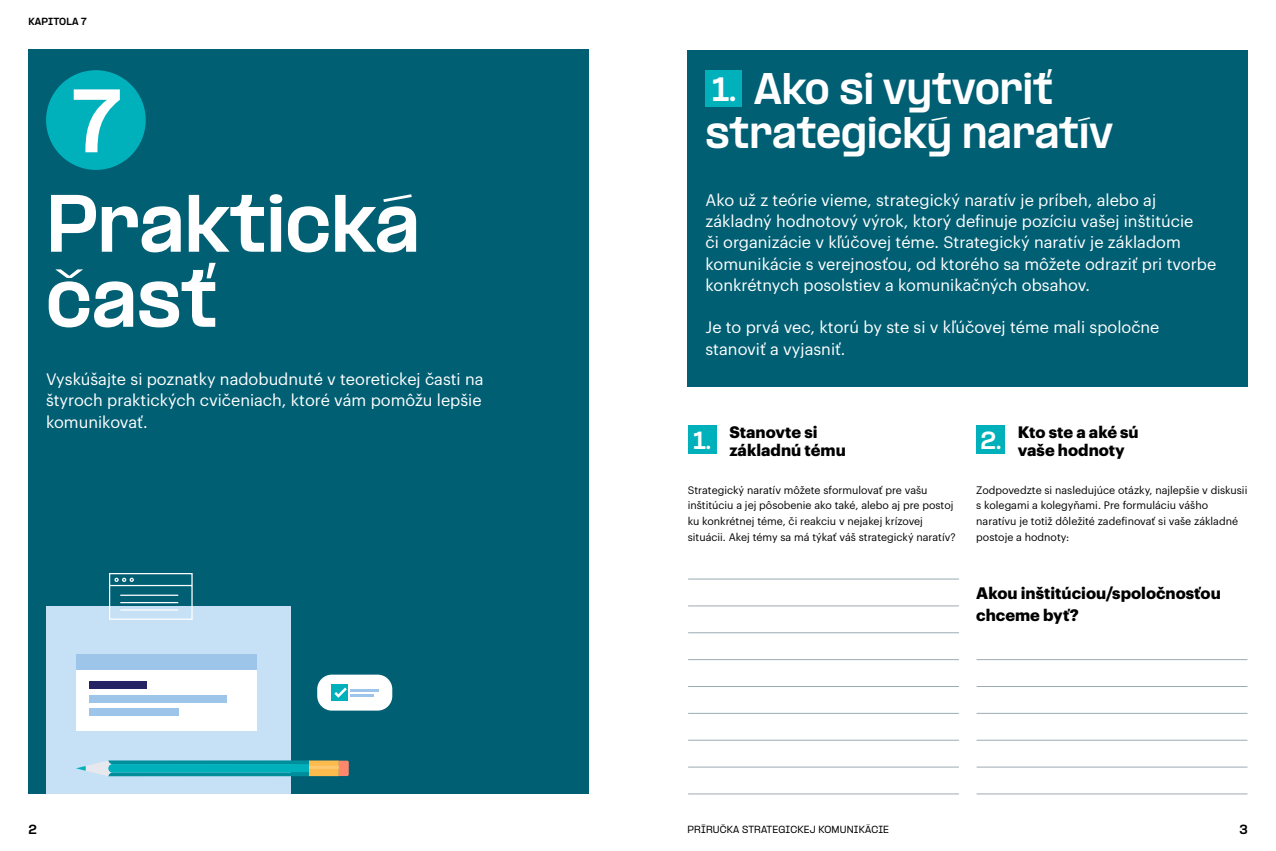
<style>
.page{position:relative;width:1276px;height:851px;background:#fff}
.page>*{position:absolute;margin:0;border:0;box-sizing:border-box;transform-origin:0 0}
.t1{font:800 76.12px "PP Formula";color:#fff}
.t2{font:800 68.75px/75px "PP Formula";color:#fff}
.t3{font:800 37.5px/43.8px "PP Formula";color:#fff;text-align:center}
.t4{font:800 28.62px "PP Formula";color:#fff}
.t5{font:800 21px "PP Formula";color:#fff}
.t6{font:16.25px/21.2px "Graphik";color:#fff}
.t7{font:700 16.25px/17.5px "Graphik";color:#000}
.t8{font:800 11.25px "PP Formula";color:#000}
.t9{font:10.62px/15.6px "Graphik";color:#000}
.t10{font:500 8.75px "PP Formula";letter-spacing:.02em;color:#000}
.t11{font:800 8.75px "PP Formula";letter-spacing:.02em;color:#000}
</style>
<div class="page">
<div style="left:28px;top:50px;width:560px;height:744px;background:#005f73"></div>
<div style="left:46px;top:70px;width:100px;height:100px;background:#00b1bb;border-radius:50%"></div>
<div style="left:688px;top:50px;width:559px;height:336px;background:#005f73"></div>
<div style="left:705px;top:70px;width:37px;height:37px;background:#00b1bb"></div>
<div style="left:46px;top:606px;width:244px;height:188px;background:#c6e0f5"></div>
<div style="left:76px;top:654px;width:180px;height:76px;background:#fff"></div>
<div style="left:76px;top:654px;width:180px;height:15px;background:#9dc5e9"></div>
<div style="left:89px;top:695px;width:138px;height:7px;background:#9dc5e9"></div>
<div style="left:89px;top:708px;width:89px;height:7px;background:#9dc5e9"></div>
<div style="left:89px;top:681px;width:57px;height:7px;background:#242465"></div>
<svg style="left:339px;top:760px;width:10px;height:15px"></svg>
<div style="left:309px;top:760px;width:30px;height:16px;background:#fdba4d"></div>
<hr style="left:309px;top:765px;width:30px;height:3px;background:#fec870">
<svg style="left:76px;top:760px;width:233px;height:16px;background:#24acb8"></svg>
<div style="left:317px;top:674px;width:75px;height:36px;background:#fff;border-radius:15px"></div>
<hr style="left:350px;top:689px;width:29px;height:3px;background:#9dc5e9">
<hr style="left:350px;top:694px;width:24px;height:3px;background:#9dc5e9">
<div style="left:331px;top:684px;width:17px;height:17px;background:#00b1bb"></div>
<svg style="left:334px;top:687px;width:13px;height:10px"></svg>
<svg style="left:109px;top:573px;width:84px;height:47px"></svg>
<hr style="left:688px;top:578px;width:270px;height:1px;background:#9caab3">
<hr style="left:977px;top:659px;width:270px;height:1px;background:#9caab3">
<hr style="left:688px;top:605px;width:270px;height:1px;background:#9caab3">
<hr style="left:977px;top:686px;width:270px;height:1px;background:#9caab3">
<hr style="left:977px;top:713px;width:270px;height:1px;background:#9caab3">
<hr style="left:977px;top:739px;width:270px;height:1px;background:#9caab3">
<hr style="left:977px;top:766px;width:270px;height:1px;background:#9caab3">
<hr style="left:977px;top:793px;width:270px;height:1px;background:#9caab3">
<hr style="left:688px;top:632px;width:270px;height:1px;background:#9caab3">
<hr style="left:688px;top:659px;width:270px;height:1px;background:#9caab3">
<hr style="left:688px;top:686px;width:270px;height:1px;background:#9caab3">
<hr style="left:688px;top:713px;width:270px;height:1px;background:#9caab3">
<hr style="left:688px;top:739px;width:270px;height:1px;background:#9caab3">
<hr style="left:688px;top:766px;width:270px;height:1px;background:#9caab3">
<hr style="left:688px;top:793px;width:270px;height:1px;background:#9caab3">
<div style="left:688px;top:425px;width:28px;height:29px;background:#00b1bb"></div>
<div style="left:976px;top:425px;width:29px;height:29px;background:#00b1bb"></div>
<p class="t11" style="left:28px;top:16px;width:60px">KAPITOLA 7</p>
<h1 class="t1" style="left:73px;top:74px;width:51px">7</h1>
<h2 class="t2" style="left:46px;top:186px;width:375px">Praktická časť</h2>
<p class="t6" style="left:46px;top:367px;width:439px;text-align:justify">Vyskúšajte si poznatky nadobudnuté v teoretickej časti na štyroch praktických cvičeniach, ktoré vám pomôžu lepšie komunikovať.</p>
<h3 class="t3" style="left:705px;top:67px;width:409px">Ako si vytvoriť strategický naratív</h3>
<h3 class="t4" style="left:711px;top:71px;width:26px">1.</h3>
<p class="t6" style="left:705px;top:188px;width:512px">Ako už z teórie vieme, strategický naratív je príbeh, alebo aj základný hodnotový výrok, ktorý definuje pozíciu vašej inštitúcie<br>či organizácie v kľúčovej téme. Strategický naratív je základom komunikácie s verejnosťou, od ktorého sa môžete odraziť pri tvorbe konkrétnych posolstiev a komunikačných obsahov.</p>
<p class="t6" style="left:705px;top:315px;width:455px">Je to prvá vec, ktorú by ste si v kľúčovej téme mali spoločne stanoviť a vyjasniť.</p>
<p class="t7" style="left:729px;top:422px;width:118px">Stanovte si základnú tému</p>
<p class="t7" style="left:1018px;top:422px;width:122px">Kto ste a aké sú vaše hodnoty</p>
<p class="t5" style="left:693px;top:427px;width:19px">1.</p>
<p class="t5" style="left:980px;top:427px;width:23px">2.</p>
<p class="t9" style="left:688px;top:481px;width:269px">Strategický naratív môžete sformulovať pre vašu inštitúciu a jej pôsobenie ako také, alebo aj pre postoj ku konkrétnej téme, či reakciu v nejakej krízovej situácii. Akej témy sa má týkať váš strategický naratív?</p>
<p class="t9" style="left:976px;top:481px;width:273px">Zodpovedzte si nasledujúce otázky, najlepšie v diskusii s kolegami a kolegyňami. Pre formuláciu vášho naratívu je totiž dôležité zadefinovať si vaše základné postoje a hodnoty:</p>
<p class="t7" style="left:976px;top:581px;width:246px;line-height:21.2px">Akou inštitúciou/spoločnosťou chceme byť?</p>
<p class="t8" style="left:28px;top:822px;width:10px">2</p>
<p class="t10" style="left:687px;top:823px;width:203px">PRÍRUČKA STRATEGICKEJ KOMUNIKÁCIE</p>
<p class="t8" style="left:1239px;top:822px;width:10px">3</p>
</div>
